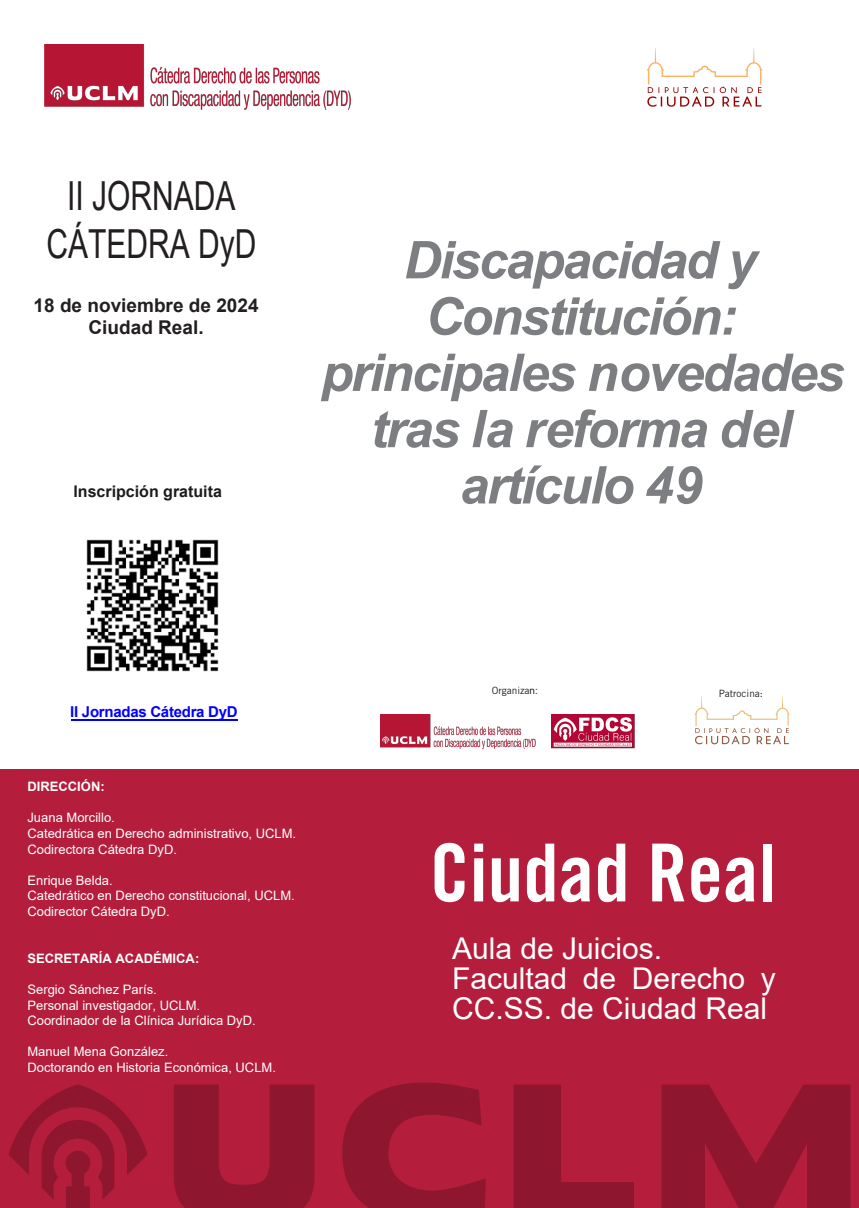
<style>
.page{position:relative;width:859px;height:1208px;background:#fff}
.page>*{position:absolute;margin:0;border:0;box-sizing:border-box;transform-origin:0 0}
.t1{font:80px "Trade Gothic LT Std Bd Cn 20";color:#fff}
.t2{font:italic 700 52px/56.3px "Arial";letter-spacing:-.04em;color:#7c7e81;text-align:center}
.t3{font:40px/48px "Arial";color:#231f20;text-align:center;scale:.75 1}
.t4{font:30px/30px "Arial";color:#fff}
.t5{font:700 19px/22.8px "Arial";color:#231f20;text-align:center}
.t6{font:700 16px "Arial";color:#1c1c1b}
.t7{font:700 15px "Arial";letter-spacing:-.02em;color:#00f}
.t8{font:13px/15.6px "Arial";color:#fff}
.t9{font:13px/15.6px "Arial";color:#fff}
.t10{font:700 13px "Arial";color:#fff}
.t11{font:10px "Trade Gothic LT Std";color:#231f20}
.s1{font-style:inherit}
.s2{font-family:"Trade Gothic LT Std"}
.s3{font-family:"Arial"}
</style>
<div class="page">
<div style="left:0;top:770px;width:859px;height:438px;background:#b41d3b"></div>
<svg style="left:174px;top:1082px;width:676px;height:126px;fill:#8e162e"></svg>
<svg style="left:9px;top:1084px;width:138px;height:124px"></svg>
<img style="left:45px;top:45px;width:305px;height:65px">
<img style="left:551px;top:714px;width:84px;height:34px">
<img style="left:380px;top:714px;width:155px;height:34px">
<svg style="left:695px;top:696px;width:94px;height:49px"></svg>
<img style="left:647px;top:48px;width:116px;height:59px">
<img style="left:86px;top:539px;width:133px;height:133px">
<hr style="left:71px;top:719px;width:166px;height:1px;background:#00f">
<p class="t3" style="left:46px;top:171px;width:282px"><span class="s1">II</span> JORNADA<br>CÁTEDRA DyD</p>
<p class="t5" style="left:34px;top:294px;width:226px">18 de noviembre de 2024<br>Ciudad Real.</p>
<p class="t6" style="left:73px;top:480px;width:150px"><span class="s2">I</span>nscripción gratuita</p>
<p class="t2" style="left:321px;top:233px;width:525px">Discapacidad y<br>Constitución: principales novedades tras la reforma del artículo 49</p>
<p class="t7" style="left:70px;top:701px;width:169px">II Jornadas Cátedra DyD</p>
<p class="t10" style="left:27px;top:777px;width:79px">DIRECCIÓN:</p>
<p class="t8" style="left:27px;top:810px;width:270px">Juana Morcillo.<br>Catedrática en Derecho administrativo, UCLM.<br>Codirectora Cátedra DyD.</p>
<p class="t8" style="left:27px;top:872px;width:269px">Enrique Belda.<br>Catedrático en Derecho constitucional, UCLM.<br>Codirector Cátedra DyD.</p>
<p class="t10" style="left:27px;top:949px;width:173px">SECRETARÍA ACADÉMICA:</p>
<p class="t9" style="left:27px;top:981px;width:230px"><span class="s1">Sergio Sánchez París.<br></span>Personal investigador, UCLM.<br>Coordinador de la Clínica Jurídica DyD.</p>
<p class="t9" style="left:27px;top:1044px;width:250px">Manuel Mena González.<br>Doctorando en Historia Económica, UCLM.</p>
<p class="t11" style="left:492px;top:684px;width:48px">Organiza<span class="s3">n:</span></p>
<p class="t11" style="left:719px;top:687px;width:46px">Patrocina:</p>
<p class="t1" style="left:430px;top:824px;width:348px">Ciudad Real</p>
<p class="t4" style="left:452px;top:933px;width:325px">Aula de Juicios.<br>Facultad de Derecho y<br>CC.SS. de Ciudad Real</p>
</div>
